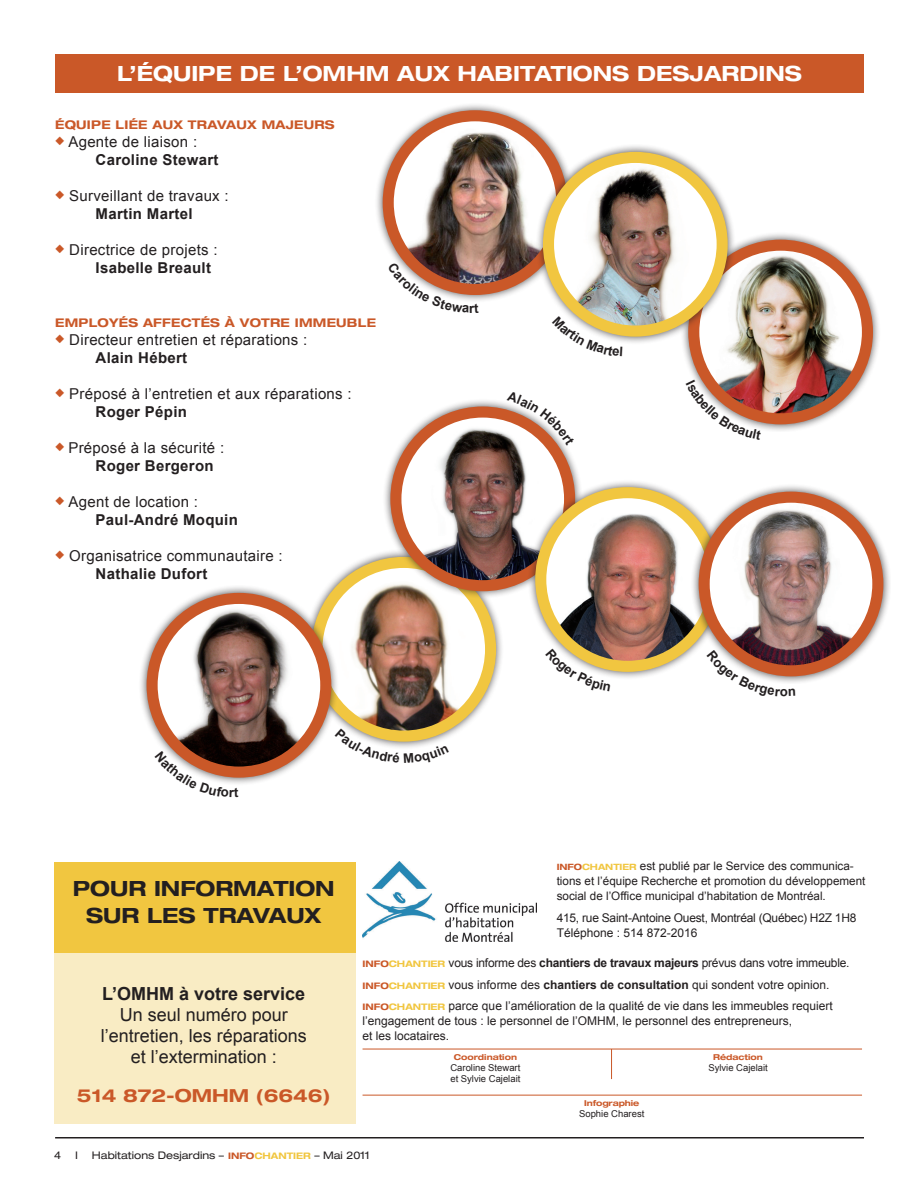
<style>
.page{position:relative;width:918px;height:1188px;background:#fff}
.page>*{position:absolute;margin:0;border:0;box-sizing:border-box;transform-origin:0 0}
.t1{font:700 expanded 21px "Helvetica Neue";color:#fff}
.t2{font:700 expanded 21px "Helvetica Neue";color:#231f20}
.t3{font:18px/21px "Arial";color:#231f20;text-align:center}
.t4{font:700 18px "Arial";color:#231f20}
.t5{font:700 expanded 18px "Helvetica Neue";color:#ca5828}
.t6{font:15px/18px "Arial";letter-spacing:.02em;color:#231f20}
.t7{font:12px/21.8px "Arial";color:#231f20}
.t8{font:12px/15px "Arial";letter-spacing:-.02em;color:#231f20}
.t9{font:700 expanded 12px "Helvetica Neue";letter-spacing:.02em;color:#ca5828}
.t10{font:11.7px/15px "Arial";color:#231f20}
.t11{font:expanded 10.5px "Helvetica Neue";color:#231f20}
.t12{font:9.45px/10.8px "Arial";color:#231f20}
.t13{font:700 expanded 8.1px "Helvetica Neue";color:#ca5828}
.s1{color:#ca5828}
.s2{font-weight:700}
.s3{font-family:"Helvetica Neue";font-weight:700;font-stretch:expanded;font-size:8.7px;color:#ca5828}
.s4{font-family:"Helvetica Neue";font-weight:700;font-stretch:expanded;font-size:8.7px;color:#f1c640}
.s5{font-family:"Helvetica Neue";font-weight:700;font-stretch:expanded;font-size:9px;color:#ca5828}
.s6{font-family:"Helvetica Neue";font-weight:700;font-stretch:expanded;font-size:9px;color:#f1c640}
.s7{font-weight:700;font-size:9px;color:#ca5828}
.s8{font-weight:700;font-size:9px;color:#f1c640}
</style>
<div class="page">
<hr style="left:363px;top:1049px;width:499px;height:1px;background:#ca5828">
<hr style="left:363px;top:1095px;width:499px;height:1px;background:#ca5828">
<hr style="left:611px;top:1049px;width:1px;height:30px;background:#ca5828">
<div style="left:55px;top:54px;width:809px;height:38px;background:#ca5828"></div>
<hr style="left:55px;top:1137px;width:809px;height:1px;background:#231f20">
<div style="left:55px;top:881px;width:301px;height:243px;background:#f9ecc4"></div>
<div style="left:54px;top:862px;width:301px;height:91px;background:#f1c640"></div>
<img style="left:362px;top:862px;width:175px;height:79px">
<div style="left:374px;top:102px;width:201px;height:201px;background:#231f20;opacity:.75"></div>
<img style="left:388px;top:126px;width:174px;height:163px">
<div style="left:383px;top:110px;width:184px;height:185px;border:11px solid #ca5828;border-radius:50%"></div>
<div style="left:680px;top:231px;width:201px;height:201px;background:#231f20;opacity:.75"></div>
<svg style="left:694px;top:245px;width:173px;height:174px"></svg>
<img style="left:716px;top:248px;width:139px;height:171px">
<div style="left:688px;top:240px;width:185px;height:184px;border:11px solid #ca5828;border-radius:50%"></div>
<div style="left:303px;top:549px;width:201px;height:201px;background:#231f20;opacity:.75"></div>
<img style="left:317px;top:562px;width:174px;height:174px;border-radius:87px">
<div style="left:311px;top:557px;width:185px;height:185px;border:11px solid #f1c640;border-radius:50%"></div>
<div style="left:382px;top:398px;width:201px;height:201px;background:#231f20;opacity:.75"></div>
<img style="left:396px;top:412px;width:174px;height:172px">
<div style="left:390px;top:407px;width:185px;height:184px;border:11px solid #ca5828;border-radius:50%"></div>
<div style="left:138px;top:585px;width:201px;height:201px;background:#231f20;opacity:.75"></div>
<img style="left:152px;top:598px;width:174px;height:174px;border-radius:87px">
<div style="left:147px;top:593px;width:184px;height:185px;border:11px solid #ca5828;border-radius:50%"></div>
<div style="left:527px;top:479px;width:201px;height:201px;background:#231f20;opacity:.75"></div>
<svg style="left:541px;top:493px;width:173px;height:173px"></svg>
<img style="left:545px;top:513px;width:145px;height:152px">
<div style="left:535px;top:487px;width:185px;height:185px;border:11px solid #f1c640;border-radius:50%"></div>
<div style="left:690px;top:483px;width:201px;height:201px;background:#231f20;opacity:.75"></div>
<img style="left:709px;top:497px;width:169px;height:174px">
<div style="left:699px;top:492px;width:184px;height:184px;border:11px solid #ca5828;border-radius:50%"></div>
<div style="left:535px;top:144px;width:201px;height:201px;background:#231f20;opacity:.75"></div>
<img style="left:548px;top:157px;width:174px;height:174px;border-radius:87px">
<div style="left:543px;top:152px;width:185px;height:185px;border:11px solid #f1c640;border-radius:50%"></div>
<svg style="left:387px;top:262px;width:92px;height:41px"></svg>
<svg style="left:686px;top:380px;width:75px;height:52px"></svg>
<svg style="left:335px;top:729px;width:114px;height:34px"></svg>
<svg style="left:155px;top:751px;width:83px;height:35px"></svg>
<svg style="left:545px;top:648px;width:66px;height:32px"></svg>
<svg style="left:707px;top:650px;width:88px;height:34px"></svg>
<svg style="left:552px;top:316px;width:70px;height:29px"></svg>
<svg style="left:507px;top:398px;width:68px;height:48px"></svg>
<h1 class="t1" style="left:117px;top:60px;width:52px">L’ÉQUI</h1>
<h1 class="t1" style="left:198px;top:60px;width:127px">PE DE L’OMHM</h1>
<h1 class="t1" style="left:397px;top:60px;width:140px">AUX HABITAT</h1>
<h1 class="t1" style="left:566px;top:60px;width:237px">IONS DESJARDINS</h1>
<p class="t9" style="left:55px;top:117px;width:47px">ÉQUIPE</p>
<p class="t9" style="left:116px;top:117px;width:23px">LIÉE</p>
<p class="t9" style="left:153px;top:117px;width:47px">AUX TRAVA</p>
<p class="t9" style="left:237px;top:117px;width:100px">UX MAJEURS</p>
<p class="t6" style="left:96px;top:133px;width:124px;text-indent:-40px"><span class="s1">◆</span> Agente de liaison :<br><span class="s2">Caroline Stewart</span></p>
<p class="t6" style="left:55px;top:187px;width:175px;text-align:center"><span class="s1">◆</span> Surveillant de travaux :<br><span class="s2">Martin Martel</span></p>
<p class="t6" style="left:96px;top:241px;width:123px;text-indent:-41px"><span class="s1">◆</span> Directrice de projets :<br><span class="s2">Isabelle Breault</span></p>
<p class="t9" style="left:55px;top:315px;width:12px">EMPLO</p>
<p class="t9" style="left:109px;top:315px;width:45px">YÉS AFFECTÉ</p>
<p class="t9" style="left:210px;top:315px;width:41px">S À VOTRE</p>
<p class="t9" style="left:295px;top:315px;width:18px">IMME</p>
<p class="t9" style="left:336px;top:315px;width:29px">UBLE</p>
<p class="t6" style="left:96px;top:331px;width:213px;text-indent:-40px"><span class="s1">◆</span> Directeur entretien et réparations :<br><span class="s2">Alain Hébert</span></p>
<p class="t6" style="left:96px;top:385px;width:258px;text-indent:-41px"><span class="s1">◆</span> Préposé à l’entretien et aux réparations :<br><span class="s2">Roger Pépin</span></p>
<p class="t6" style="left:96px;top:439px;width:130px;text-indent:-40px"><span class="s1">◆</span> Préposé à la sécurité :<br><span class="s2">Roger Bergeron</span></p>
<p class="t6" style="left:96px;top:493px;width:144px;text-indent:-41px"><span class="s1">◆</span> Agent de location :<br><span class="s2">Paul-André Moquin</span></p>
<p class="t6" style="left:96px;top:547px;width:189px;text-indent:-41px"><span class="s1">◆</span> Organisatrice communautaire :<br><span class="s2">Nathalie Dufort</span></p>
<h1 class="t2" style="left:73px;top:876px;width:108px">POUR INFORMAT</h1>
<h1 class="t2" style="left:289px;top:876px;width:27px">ION</h1>
<h1 class="t2" style="left:86px;top:903px;width:136px">SUR LES TRAVA</h1>
<h1 class="t2" style="left:286px;top:903px;width:36px">UX</h1>
<h2 class="t4" style="left:102px;top:982px;width:205px">L’OMHM à votre service</h2>
<h2 class="t3" style="left:101px;top:1005px;width:208px">Un seul numéro pour l’entretien, les réparations et l’extermination :</h2>
<h2 class="t5" style="left:77px;top:1085px;width:117px">514 872-OMHM</h2>
<h2 class="t5" style="left:256px;top:1085px;width:76px">(6646)</h2>
<p class="t10" style="left:557px;top:859px;width:310px"><span class="s3">INFO</span><span class="s4">CHANTIER</span> est publié par le Service des communica&shy;tions et l’équipe Recherche et promotion du développement social de l’Office municipal d’habitation de Montréal.</p>
<p class="t8" style="left:557px;top:910px;width:301px">415, rue Saint-Antoine Ouest, Montréal (Québec) H2Z 1H8<br>Téléphone : 514 872-2016</p>
<p class="t7" style="left:363px;top:952px;width:489px"><span class="s5">INFO</span><span class="s6">CHANTI ER</span> vous informe des <span class="s2">chantiers de travaux majeurs</span> prévus dans votre immeuble.<br><span class="s5">INFO</span><span class="s6">CHANTIER</span> vous informe des <span class="s2">chantiers de consultation</span> qui sondent votre opinion.<br><span class="s5">INFO</span><span class="s6">CHANTIER</span> parce que l’amélioration de la qualité de vie dans les immeubles requiert</p>
<p class="t7" style="left:363px;top:1014px;width:431px;line-height:15px">l’engagement de tous : le personnel de l’OMHM, le personnel des entrepreneurs, et les locataires.</p>
<p class="t13" style="left:454px;top:1052px;width:65px">COORDINATION</p>
<p class="t12" style="left:450px;top:1062px;width:71px">Caroline Stewart et Sylvie Cajelait</p>
<p class="t13" style="left:584px;top:1098px;width:57px">INFOGRAPHIE</p>
<p class="t12" style="left:579px;top:1109px;width:67px">Sophie Charest</p>
<p class="t13" style="left:713px;top:1052px;width:51px">RÉDACTION</p>
<p class="t12" style="left:708px;top:1062px;width:61px">Sylvie Cajelait</p>
<p class="t11" style="left:54px;top:1149px;width:9px">4</p>
<p class="t11" style="left:75px;top:1149px;width:4px">I</p>
<p class="t11" style="left:92px;top:1149px;width:279px">Habitations Desjardins – <span class="s7">INFO</span><span class="s8">CHANTIER</span> – Mai 2011</p>
</div>
